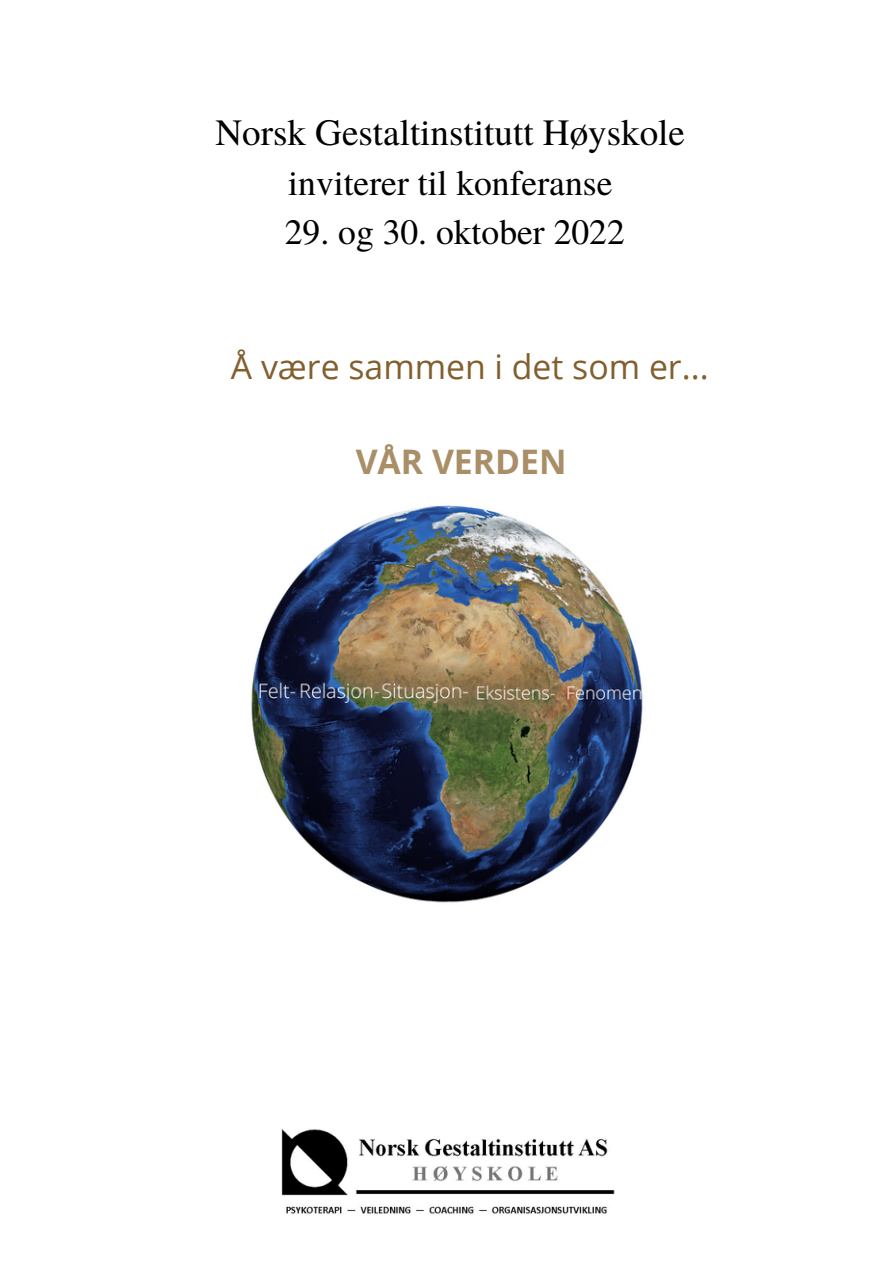
<style>
.page{position:relative;width:894px;height:1264px;background:#fff}
.page>*{position:absolute;margin:0;border:0;box-sizing:border-box;transform-origin:0 0}
.t1{font:37.05px "Te X Gyre Termes";color:#000}
.t2{font:35.55px "Te X Gyre Termes";color:#000}
.t3{font:33.75px "Open Sans";color:#825f2d}
.t4{font:700 33.75px "Open Sans";color:#a98e67}
</style>
<div class="page">
<img style="left:281px;top:1129px;width:334px;height:85px">
<img style="left:251px;top:505px;width:392px;height:398px">
<p class="t1" style="left:215px;top:106px;width:471px">Norsk Gestaltinstitutt Høyskole</p>
<p class="t2" style="left:288px;top:157px;width:325px">inviterer til konferanse</p>
<p class="t2" style="left:285px;top:207px;width:341px">29. og 30. oktober 2022</p>
<p class="t3" style="left:231px;top:343px;width:479px">Å være sammen i det som er...</p>
<p class="t4" style="left:355px;top:437px;width:212px">VÅR VERDEN</p>
</div>
